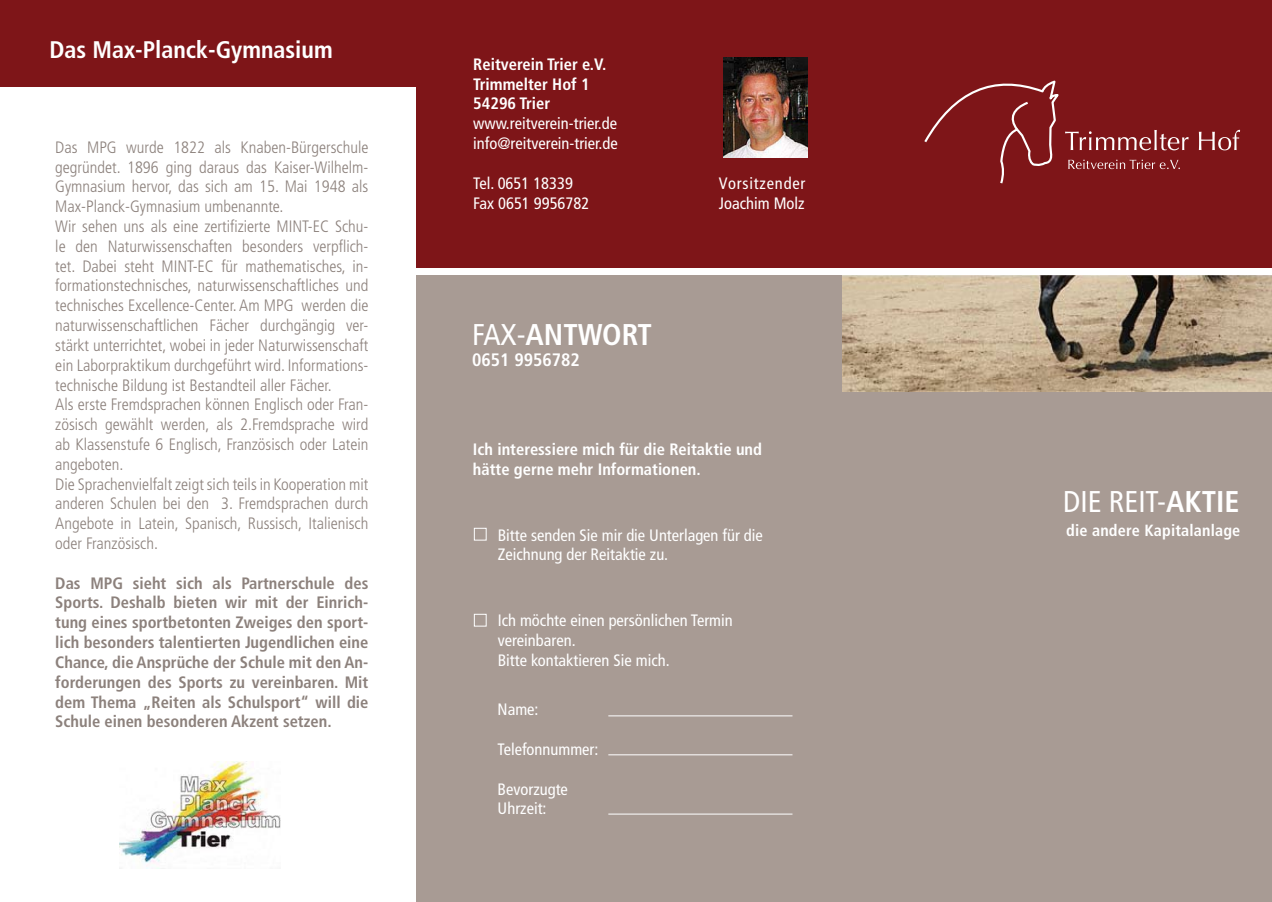
<style>
.page{position:relative;width:1272px;height:902px;background:#fff}
.page>*{position:absolute;margin:0;border:0;box-sizing:border-box;transform-origin:0 0}
.t1{font:condensed 30px "Frutiger";color:#fff}
.t2{font:700 condensed 30px "Frutiger";color:#fff}
.t3{font:700 condensed 24px "Frutiger";color:#fff}
.t4{font:700 condensed 18px "Frutiger";color:#fff}
.t5{font:300 condensed 16.5px/19.8px "Frutiger";color:#8c817c}
.t6{font:700 condensed 16.5px/19.8px "Frutiger";color:#8c817c;text-align:justify}
.t7{font:condensed 16.5px/19.8px "Frutiger";color:#fff}
.t8{font:700 condensed 16.5px/19.8px "Frutiger";color:#fff}
.t9{font:condensed 16.5px/19.8px "Frutiger";letter-spacing:.03em;color:#fff}
.t10{font:700 condensed 16.2px "Frutiger";letter-spacing:.01em;color:#fff}
.s1{font-weight:400}
.s2{font-weight:700}
</style>
<div class="page">
<div style="left:417px;top:0;width:854px;height:270px;background:#7e1518"></div>
<svg style="left:1198px;top:130px;width:41px;height:20px"></svg>
<svg style="left:924px;top:80px;width:264px;height:104px"></svg>
<div style="left:417px;top:275px;width:854px;height:626px;background:#a89b94"></div>
<img style="left:842px;top:275px;width:429px;height:117px">
<div style="left:474px;top:528px;width:12px;height:12px;border:1px solid #fff"></div>
<div style="left:474px;top:614px;width:12px;height:12px;border:1px solid #fff"></div>
<hr style="left:608px;top:715px;width:184px;height:1px;background:#fff">
<hr style="left:608px;top:754px;width:184px;height:1px;background:#fff">
<div style="left:0;top:0;width:429px;height:87px;background:#7e1518"></div>
<hr style="left:608px;top:813px;width:184px;height:1px;background:#fff">
<img style="left:723px;top:57px;width:84px;height:100px">
<img style="left:119px;top:761px;width:161px;height:102px">
<div style="left:417px;top:268px;width:854px;height:7px;background:#fff"></div>
<h2 class="t3" style="left:49px;top:36px;width:285px">Das Max-Planck-Gymnasium</h2>
<p class="t5" style="left:55px;top:137px;width:314px">Das MPG wurde 1822 als Knaben-Bürgerschule gegründet. 1896 ging daraus das Kaiser-Wilhelm-Gymnasium hervor, das sich am 15. Mai 1948 als Max-Planck-Gymnasium umbenannte.<br>Wir sehen uns als eine zertifizierte MINT-EC Schu&shy;le den Naturwissenschaften besonders verpflich&shy;tet. Dabei steht MINT-EC für mathematisches, in&shy;formationstechnisches, naturwissenschaftliches und technisches Excellence-Center. Am MPG werden die naturwissenschaftlichen Fächer durchgängig ver&shy;stärkt unterrichtet, wobei in jeder Naturwissenschaft ein Laborpraktikum durchgeführt wird. Informations&shy;technische Bildung ist Bestandteil aller Fächer.<br>Als erste Fremdsprachen können Englisch oder Fran&shy;zösisch gewählt werden, als 2.Fremdsprache wird ab Klassenstufe 6 Englisch, Französisch oder Latein angeboten.<br>Die Sprachenvielfalt zeigt sich teils in Kooperation mit anderen Schulen bei den 3. Fremdsprachen durch Angebote in Latein, Spanisch, Russisch, Italienisch oder Französisch.</p>
<p class="t6" style="left:55px;top:573px;width:314px">Das MPG sieht sich als Partnerschule des Sports. Deshalb bieten wir mit der Einrich&shy;tung eines sportbetonten Zweiges den sport&shy;lich besonders talentierten Jugendlichen eine Chance, die Ansprüche der Schule mit den An&shy;forderungen des Sports zu vereinbaren. Mit dem Thema „Reiten als Schulsport“ will die Schule einen besonderen Akzent setzen.</p>
<p class="t8" style="left:473px;top:54px;width:135px">Reitverein Trier e.V.<br>Trimmelter Hof 1<br>54296 Trier</p>
<p class="t7" style="left:473px;top:114px;width:146px">www.reitverein-trier.de info@reitverein-trier.de</p>
<p class="t7" style="left:473px;top:173px;width:117px">Tel. 0651 18339<br>Fax 0651 9956782</p>
<h1 class="t2" style="left:472px;top:316px;width:181px"><span class="s1">FAX-</span>ANTWORT</h1>
<p class="t4" style="left:472px;top:349px;width:109px">0651 9956782</p>
<p class="t9" style="left:719px;top:174px;width:88px">Vorsitzender<br>Joachim Molz</p>
<p class="t8" style="left:473px;top:439px;width:290px">Ich interessiere mich für die Reitaktie und hätte gerne mehr Informationen.</p>
<p class="t7" style="left:497px;top:525px;width:267px">Bitte senden Sie mir die Unterlagen für die<br>Zeichnung der Reitaktie zu.</p>
<p class="t7" style="left:497px;top:611px;width:236px">Ich möchte einen persönlichen Termin vereinbaren.<br>Bitte kontaktieren Sie mich.</p>
<p class="t7" style="left:497px;top:699px;width:42px">Name:</p>
<p class="t7" style="left:497px;top:739px;width:102px">Telefonnummer:</p>
<p class="t7" style="left:497px;top:779px;width:72px">Bevorzugte<br>Uhrzeit:</p>
<h1 class="t1" style="left:1063px;top:484px;width:178px">DIE REIT-<span class="s2">AKTIE</span></h1>
<p class="t10" style="left:1066px;top:520px;width:176px">die andere Kapitalanlage</p>
</div>
